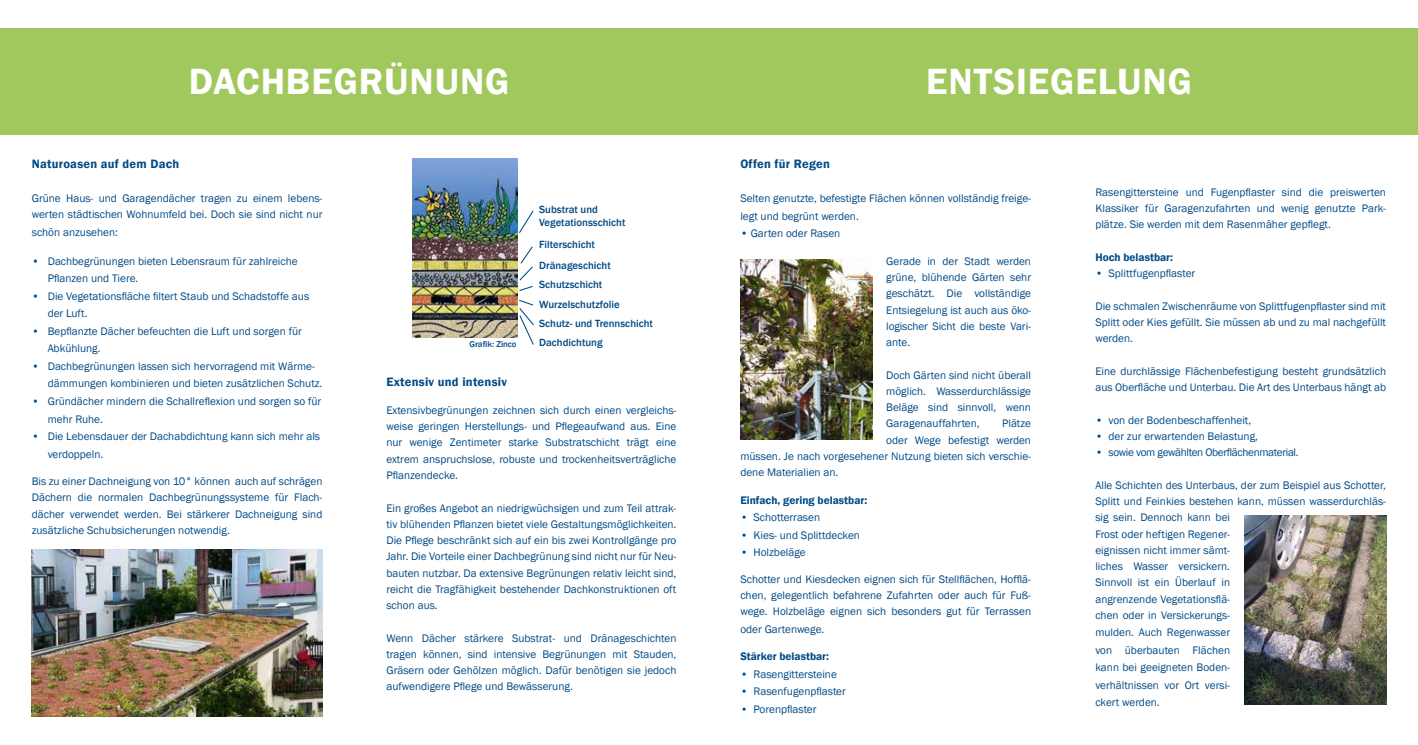
<style>
.page{position:relative;width:1418px;height:745px;background:#fff}
.page>*{position:absolute;margin:0;border:0;box-sizing:border-box;transform-origin:0 0}
.t1{font:600 37.5px "Franklin Gothic";letter-spacing:.025em;color:#fff}
.t2{font:600 12.5px "Franklin Gothic";letter-spacing:.02em;color:#004a86}
.t3{font:11.25px/16.2px "Franklin Gothic";color:#004a86}
.t4{font:600 11.25px "Franklin Gothic";color:#004a86}
.t5{font:11.25px "Franklin Gothic";letter-spacing:-.03em;color:#004a86}
.t6{font:500 10.75px/19.2px "Franklin Gothic";color:#004a86}
.t7{font:500 8.75px "Franklin Gothic";color:#004a86}
.s1{font-weight:500}
</style>
<div class="page">
<svg style="left:519px;top:210px;width:15px;height:23px"></svg>
<svg style="left:519px;top:246px;width:14px;height:45px"></svg>
<svg style="left:519px;top:299px;width:15px;height:46px"></svg>
<img style="left:413px;top:159px;width:105px;height:178px">
<div style="left:0;top:28px;width:1417px;height:107px;background:#a1c85d"></div>
<img style="left:740px;top:260px;width:132px;height:178px">
<img style="left:1244px;top:515px;width:141px;height:189px">
<img style="left:32px;top:549px;width:290px;height:167px">
<h1 class="t1" style="left:189px;top:65px;width:322px">DACHBEGRÜNUNG</h1>
<h1 class="t1" style="left:926px;top:65px;width:267px">ENTSIEGELUNG</h1>
<p class="t2" style="left:32px;top:159px;width:149px">Naturoasen auf dem Dach</p>
<p class="t3" style="left:32px;top:191px;width:292px">Grüne Haus- und Garagendächer tragen zu einem lebens&shy;werten städtischen Wohnumfeld bei. Doch sie sind nicht nur</p>
<p class="t3" style="left:32px;top:224px;width:88px">schön anzusehen:</p>
<p class="t3" style="left:48px;top:253px;width:251px;line-height:17.5px;text-indent:-16px"><span class="s1">•</span> Dachbegrünungen bieten Lebensraum für zahlreiche<br>Pflanzen und Tiere.</p>
<p class="t3" style="left:48px;top:287px;width:263px;line-height:17.5px;text-indent:-16px"><span class="s1">•</span> Die Vegetationsfläche filtert Staub und Schadstoffe aus der Luft.</p>
<p class="t3" style="left:48px;top:322px;width:256px;line-height:17.5px;text-indent:-16px"><span class="s1">•</span> Bepflanzte Dächer befeuchten die Luft und sorgen für<br>Abkühlung.</p>
<p class="t3" style="left:48px;top:358px;width:276px;line-height:17.5px;text-indent:-16px"><span class="s1">•</span> Dachbegrünungen lassen sich hervorragend mit Wärme&shy;dämmungen kombinieren und bieten zusätzlichen Schutz.</p>
<p class="t3" style="left:48px;top:392px;width:275px;line-height:17.5px;text-indent:-16px"><span class="s1">•</span> Gründächer mindern die Schallreflexion und sorgen so für mehr Ruhe.</p>
<p class="t3" style="left:48px;top:428px;width:274px;line-height:17.5px;text-indent:-16px"><span class="s1">•</span> Die Lebensdauer der Dachabdichtung kann sich mehr als verdoppeln.</p>
<p class="t3" style="left:32px;top:473px;width:292px;text-align:justify">Bis zu einer Dachneigung von 10° können auch auf schrägen Dächern die normalen Dachbegrünungssysteme für Flach&shy;dächer verwendet werden. Bei stärkerer Dachneigung sind zusätzliche Schubsicherungen notwendig.</p>
<p class="t7" style="left:469px;top:338px;width:49px">Grafik: Zinco</p>
<p class="t6" style="left:539px;top:204px;width:88px;line-height:12.9px">Substrat und<br>Vegetationsschicht</p>
<p class="t6" style="left:539px;top:234px;width:73px;line-height:21.4px">Filterschicht<br>Dränageschicht</p>
<p class="t6" style="left:539px;top:275px;width:115px">Schutzschicht<br>Wurzelschutzfolie<br>Schutz- und Trennschicht<br>Dachdichtung</p>
<p class="t2" style="left:386px;top:377px;width:122px">Extensiv und intensiv</p>
<p class="t3" style="left:386px;top:402px;width:291px;text-align:justify">Extensivbegrünungen zeichnen sich durch einen vergleichs&shy;weise geringen Herstellungs- und Pflegeaufwand aus. Eine nur wenige Zentimeter starke Substratschicht trägt eine extrem anspruchslose, robuste und trockenheitsverträgliche Pflanzendecke.</p>
<p class="t3" style="left:386px;top:500px;width:291px;text-align:justify">Ein großes Angebot an niedrigwüchsigen und zum Teil attrak&shy;tiv blühenden Pflanzen bietet viele Gestaltungsmöglichkeiten.<br>Die Pflege beschränkt sich auf ein bis zwei Kontrollgänge pro Jahr. Die Vorteile einer Dachbegrünung sind nicht nur für Neu&shy;bauten nutzbar. Da extensive Begrünungen relativ leicht sind, reicht die Tragfähigkeit bestehender Dachkonstruktionen oft schon aus.</p>
<p class="t3" style="left:386px;top:630px;width:291px;text-align:justify">Wenn Dächer stärkere Substrat- und Dränageschichten tragen können, sind intensive Begrünungen mit Stauden, Gräsern oder Gehölzen möglich. Dafür benötigen sie jedoch aufwendigere Pflege und Bewässerung.</p>
<p class="t2" style="left:740px;top:159px;width:91px">Offen für Regen</p>
<p class="t3" style="left:740px;top:190px;width:292px;line-height:17.5px">Selten genutzte, befestigte Flächen können vollständig freige&shy;legt und begrünt werden.</p>
<p class="t3" style="left:740px;top:226px;width:101px"><span class="s1">•</span> Garten oder Rasen</p>
<p class="t3" style="left:886px;top:253px;width:146px;text-align:justify">Gerade in der Stadt werden grüne, blühende Gärten sehr geschätzt. Die vollständige Entsiegelung ist auch aus öko&shy;logischer Sicht die beste Vari&shy;ante.</p>
<p class="t3" style="left:886px;top:367px;width:146px;text-align:justify">Doch Gärten sind nicht überall möglich. Wasserdurchlässige Beläge sind sinnvoll, wenn Garagenauffahrten,</p>
<p class="t3" style="left:1002px;top:416px;width:30px">Plätze</p>
<p class="t3" style="left:886px;top:432px;width:146px">oder Wege befestigt werden</p>
<p class="t3" style="left:740px;top:448px;width:292px">müssen. Je nach vorgesehener Nutzung bieten sich verschie-</p>
<p class="t3" style="left:740px;top:464px;width:99px">dene Materialien an.</p>
<p class="t4" style="left:740px;top:495px;width:128px">Einfach, gering belastbar:</p>
<p class="t3" style="left:740px;top:509px;width:81px"><span class="s1">•</span> Schotterrasen</p>
<p class="t3" style="left:740px;top:527px;width:121px"><span class="s1">•</span> Kies- und Splittdecken</p>
<p class="t3" style="left:740px;top:544px;width:67px"><span class="s1">•</span> Holzbeläge</p>
<p class="t3" style="left:740px;top:570px;width:292px;text-align:justify">Schotter und Kiesdecken eignen sich für Stellflächen, Hofflä&shy;chen, gelegentlich befahrene Zufahrten oder auch für Fuß&shy;wege. Holzbeläge eignen sich besonders gut für Terrassen</p>
<p class="t3" style="left:740px;top:621px;width:85px">oder Gartenwege.</p>
<p class="t4" style="left:740px;top:651px;width:90px">Stärker belastbar:</p>
<p class="t3" style="left:740px;top:666px;width:98px"><span class="s1">•</span> Rasengittersteine</p>
<p class="t3" style="left:740px;top:683px;width:107px"><span class="s1">•</span> Rasenfugenpflaster</p>
<p class="t3" style="left:740px;top:700px;width:78px"><span class="s1">•</span> Porenpflaster</p>
<p class="t3" style="left:1095px;top:184px;width:292px;text-align:justify">Rasengittersteine und Fugenpflaster sind die preiswerten Klassiker für Garagenzufahrten und wenig genutzte Park&shy;plätze. Sie werden mit dem Rasenmäher gepflegt.</p>
<p class="t4" style="left:1095px;top:252px;width:79px">Hoch belastbar:</p>
<p class="t3" style="left:1095px;top:265px;width:101px"><span class="s1">•</span> Splittfugenpflaster</p>
<p class="t3" style="left:1095px;top:298px;width:292px;text-align:justify">Die schmalen Zwischenräume von Splittfugenpflaster sind mit Splitt oder Kies gefüllt. Sie müssen ab und zu mal nachgefüllt werden.</p>
<p class="t3" style="left:1095px;top:363px;width:292px">Eine durchlässige Flächenbefestigung besteht grundsätzlich aus Oberfläche und Unterbau. Die Art des Unterbaus hängt ab</p>
<p class="t3" style="left:1095px;top:412px;width:157px"><span class="s1">•</span> von der Bodenbeschaffenheit,</p>
<p class="t3" style="left:1095px;top:428px;width:164px"><span class="s1">•</span> der zur erwartenden Belastung,</p>
<p class="t5" style="left:1095px;top:447px;width:205px"><span class="s1">•</span> sowie vom gewählten Oberflächenmaterial.</p>
<p class="t3" style="left:1095px;top:477px;width:292px">Alle Schichten des Unterbaus, der zum Beispiel aus Schotter, Splitt und Feinkies bestehen kann, müssen wasserdurchläs&shy;sig sein. Dennoch kann bei<br>Frost oder heftigen Regener-<br>eignissen nicht immer sämt-<br>liches Wasser versickern.<br>Sinnvoll ist ein Überlauf in<br>angrenzende Vegetationsflä-<br>chen oder in Versickerungs-</p>
<p class="t3" style="left:1095px;top:624px;width:136px;line-height:17.5px;text-align:justify">mulden. Auch Regenwasser von überbauten Flächen kann bei geeigneten Boden&shy;verhältnissen vor Ort versi&shy;ckert werden.</p>
</div>
